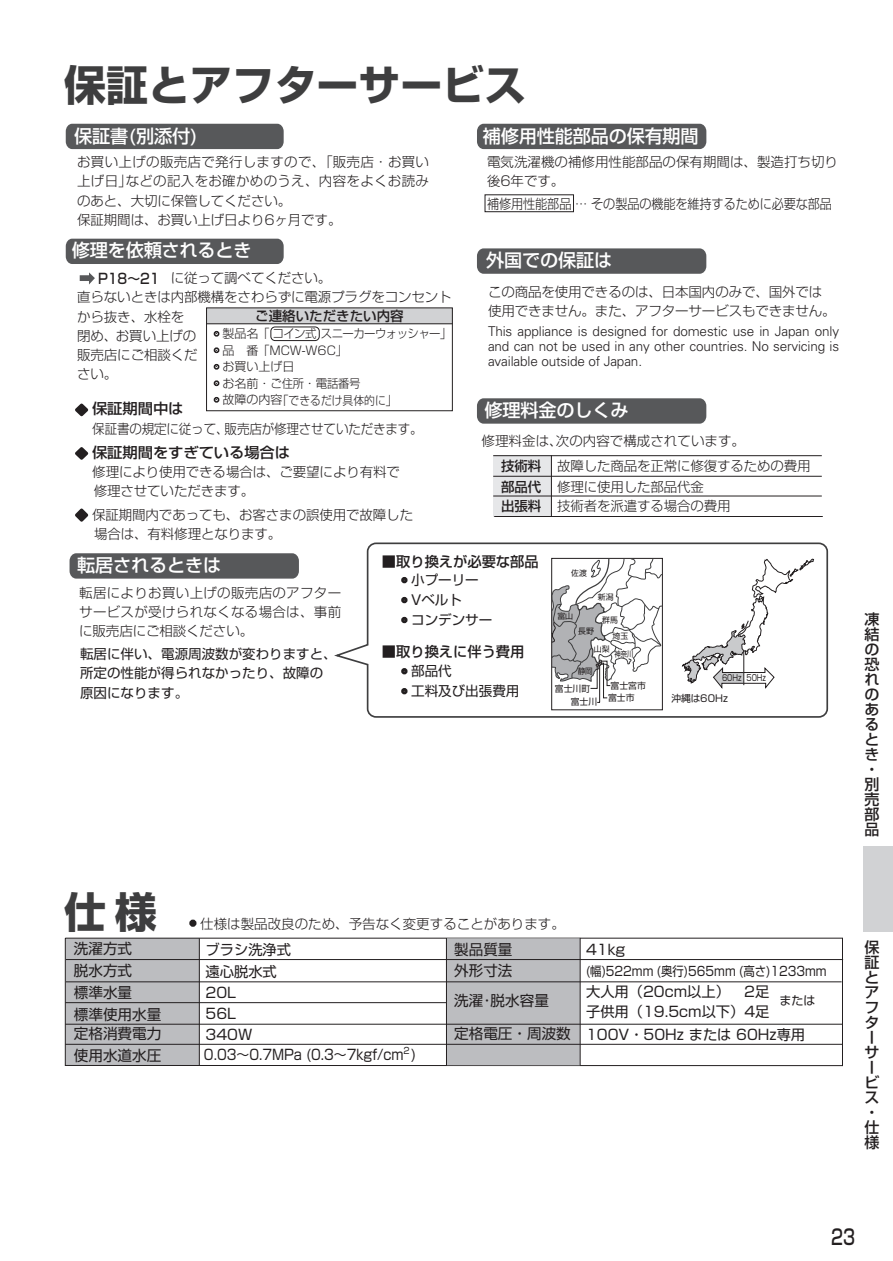
<style>
.page{position:relative;width:893px;height:1261px;background:#fff}
.page>*{position:absolute;margin:0;border:0;box-sizing:border-box;transform-origin:0 0}
.t1{font:700 42px "Shin Go Pro";color:#3e3e3f}
.t2{font:500 21px "Shin Go Pro";color:#231f20;scale:.75 1}
.t3{font:500 18.15px "Shin Go Pro";letter-spacing:-.01em;color:#fff}
.t4{font:500 15px/15px "Shin Go Pro";color:#231f20}
.t5{font:14.55px "Shin Go Pro";color:#231f20}
.t6{font:500 14.55px "Shin Go Pro";letter-spacing:-.01em;color:#231f20;scale:1.05 1}
.t7{font:14.25px/19.8px "Shin Go Pro";color:#231f20}
.t8{font:14.25px "Shin Go Pro";color:#231f20;scale:.9 1}
.t9{font:500 14.25px "Shin Go Pro";color:#231f20}
.t10{font:500 14.25px "Shin Go Pro";color:#231f20;scale:.9 1}
.t11{font:300 13.5px/19.2px "Shin Go Pro";letter-spacing:-.01em;color:#231f20}
.t12{font:300 13.5px/15px "Univers LT";letter-spacing:-.01em;color:#231f20;text-align:justify}
.t13{font:300 13.5px/19.2px "Shin Go Pro";letter-spacing:.02em;color:#231f20}
.t14{font:13.5px/20px "Shin Go Pro";color:#231f20}
.t15{font:300 13.5px "Shin Go Pro";letter-spacing:-.01em;color:#231f20;scale:.9 1}
.t16{font:300 13.5px "Shin Go Pro";letter-spacing:-.01em;color:#231f20;scale:.93 1}
.t17{font:500 13.5px "Shin Go Pro";color:#231f20}
.t18{font:12.9px "Shin Go Pro";color:#231f20;scale:.89 1}
.t19{font:300 12px/16.6px "Shin Go Pro";color:#231f20}
.t20{font:12px "Shin Go Pro";color:#231f20}
.t21{font:9.75px "Shin Go Pro";color:#231f20}
.t22{font:9px "Shin Go Pro";color:#231f20;scale:.9 1}
.t23{font:8.85px/12px "Shin Go Pro";color:#231f20}
.t24{font:8.7px "Shin Go Pro";color:#231f20;scale:.8 1}
.t25{font:7.95px/16.8px "Shin Go Pro";color:#231f20}
.t26{font:7.95px "Shin Go Pro";color:#231f20;scale:.8 1}
.t27{font:7.95px "Shin Go Pro";color:#231f20;scale:.95 1}
.s1{font-weight:700;font-size:10.05px}
.s2{font-weight:700;font-size:10.5px}
.s3{font-weight:500}
.s4{font-weight:700;font-size:14.55px}
</style>
<div class="page">
<div style="left:863px;top:846px;width:29px;height:85px;background:#d1d2d4"></div>
<div style="left:65px;top:938px;width:134px;height:127px;background:#bcbdc0"></div>
<div style="left:65px;top:938px;width:777px;height:128px;border:1px solid #231f20"></div>
<hr style="left:199px;top:938px;width:1px;height:127px;background:#231f20">
<div style="left:446px;top:938px;width:134px;height:127px;background:#bcbdc0"></div>
<hr style="left:580px;top:938px;width:1px;height:127px;background:#231f20">
<hr style="left:65px;top:1044px;width:777px;height:1px;background:#231f20">
<hr style="left:65px;top:1024px;width:777px;height:1px;background:#231f20">
<hr style="left:65px;top:1002px;width:381px;height:1px;background:#231f20">
<hr style="left:66px;top:981px;width:775px;height:1px;background:#231f20">
<hr style="left:446px;top:938px;width:1px;height:127px;background:#231f20">
<hr style="left:66px;top:959px;width:777px;height:1px;background:#231f20">
<div style="left:66px;top:239px;width:218px;height:25px;background:#57585a"></div>
<div style="left:66px;top:124px;width:218px;height:25px;background:#57585a"></div>
<div style="left:70px;top:553px;width:229px;height:25px;background:#57585a;border-radius:7px"></div>
<svg style="left:75px;top:447px;width:14px;height:13px"></svg>
<svg style="left:75px;top:508px;width:14px;height:14px"></svg>
<svg style="left:75px;top:403px;width:14px;height:14px"></svg>
<div style="left:206px;top:308px;width:246px;height:16px;background:#d1d2d4"></div>
<div style="left:206px;top:307px;width:247px;height:104px;border:1px solid #231f20"></div>
<hr style="left:206px;top:323px;width:246px;height:1px;background:#231f20">
<svg style="left:214px;top:331px;width:5px;height:6px"></svg>
<svg style="left:214px;top:347px;width:5px;height:6px"></svg>
<svg style="left:214px;top:364px;width:5px;height:6px"></svg>
<svg style="left:214px;top:380px;width:5px;height:6px"></svg>
<svg style="left:214px;top:397px;width:5px;height:6px"></svg>
<div style="left:477px;top:248px;width:229px;height:26px;background:#57585a;border-radius:7px"></div>
<div style="left:477px;top:124px;width:229px;height:25px;background:#57585a;border-radius:7px"></div>
<div style="left:477px;top:398px;width:229px;height:26px;background:#57585a;border-radius:7px"></div>
<div style="left:492px;top:456px;width:59px;height:61px;background:#e6e7e9"></div>
<hr style="left:493px;top:455px;width:328px;height:1px;background:#231f20">
<hr style="left:551px;top:455px;width:1px;height:61px;background:#231f20">
<hr style="left:493px;top:476px;width:328px;height:1px;background:#231f20">
<hr style="left:493px;top:496px;width:328px;height:1px;background:#231f20">
<hr style="left:494px;top:516px;width:328px;height:1px;background:#231f20">
<div style="left:484px;top:194px;width:90px;height:18px;border:1px solid #231f20"></div>
<div style="left:271px;top:327px;width:48px;height:14px;border:1px solid #231f20;border-radius:4px"></div>
<svg style="left:334px;top:542px;width:494px;height:176px"></svg>
<svg style="left:80px;top:272px;width:15px;height:12px"></svg>
<div style="left:189px;top:919px;width:7px;height:8px;border:3px solid #231f20;border-radius:50%"></div>
<svg style="left:551px;top:557px;width:112px;height:146px"></svg>
<h1 class="t1" style="left:64px;top:51px;width:463px">保証とアフターサービス</h1>
<h3 class="t3" style="left:74px;top:121px;width:125px">保証書(別添付)</h3>
<p class="t13" style="left:77px;top:151px;width:353px">お買い上げの販売店で発行しますので、「販売店・お買い上げ日」などの記入をお確かめのうえ、内容をよくお読みのあと、大切に保管してください。<br>保証期間は、お買い上げ日より6ヶ月です。</p>
<h3 class="t3" style="left:72px;top:236px;width:181px">修理を依頼されるとき</h3>
<p class="t11" style="left:77px;top:267px;width:376px">　　　　　　　に従って調べてください。<br>直らないときは内部機構をさわらずに電源プラグをコンセントから抜き、水栓を<br>閉め、お買い上げの<br>販売店にご相談くだ<br>さい。</p>
<p class="t10" style="left:98px;top:267px;width:70px">P18～21</p>
<p class="t17" style="left:255px;top:305px;width:150px">ご連絡いただきたい内容</p>
<p class="t19" style="left:210px;top:324px;width:243px">・製品名「コイン式スニーカーウォッシャー」・品　番「MCW-W6C」<br>・お買い上げ日<br>・お名前・ご住所・電話番号<br>・故障の内容「できるだけ具体的に」</p>
<p class="t6" style="left:76px;top:397px;width:104px"><span class="s1">◆</span> 保証期間中は</p>
<p class="t16" style="left:92px;top:417px;width:357px">保証書の規定に従って、販売店が修理させていただきます。</p>
<p class="t6" style="left:76px;top:440px;width:205px"><span class="s1">◆</span> 保証期間をすぎている場合は</p>
<p class="t11" style="left:92px;top:461px;width:309px">修理により使用できる場合は、ご要望により有料で修理させていただきます。</p>
<p class="t11" style="left:76px;top:503px;width:338px"><span class="s2">◆</span> 保証期間内であっても、お客さまの誤使用で故障した　 場合は、有料修理となります。</p>
<h3 class="t3" style="left:483px;top:121px;width:217px">補修用性能部品の保有期間</h3>
<p class="t11" style="left:487px;top:151px;width:352px">電気洗濯機の補修用性能部品の保有期間は、製造打ち切り後6年です。</p>
<p class="t15" style="left:487px;top:192px;width:385px">補修用性能部品 … その製品の機能を維持するために必要な部品</p>
<h3 class="t3" style="left:486px;top:245px;width:127px">外国での保証は</h3>
<p class="t11" style="left:488px;top:281px;width:349px">この商品を使用できるのは、日本国内のみで、国外では使用できません。また、アフターサービスもできません。</p>
<p class="t12" style="left:488px;top:323px;width:353px">This appliance is designed for domestic use in Japan only and can not be used in any other countries. No servicing is available outside of Japan.</p>
<h3 class="t3" style="left:484px;top:395px;width:145px">修理料金のしくみ</h3>
<p class="t11" style="left:481px;top:430px;width:265px">修理料金は、次の内容で構成されています。</p>
<p class="t11" style="left:501px;top:454px;width:231px;line-height:20.1px"><span class="s3">技術料<br>部品代</span> 修理に使用した部品代金<br><span class="s3">出張料</span> 技術者を派遣する場合の費用</p>
<p class="t11" style="left:557px;top:455px;width:255px">故障した商品を正常に修復するための費用</p>
<h3 class="t3" style="left:77px;top:550px;width:145px">転居されるときは</h3>
<p class="t11" style="left:79px;top:581px;width:263px;text-align:justify">転居によりお買い上げの販売店のアフターサービスが受けられなくなる場合は、事前に販売店にご相談ください。</p>
<p class="t14" style="left:80px;top:642px;width:258px;line-height:19.5px">転居に伴い、電源周波数が変わりますと、所定の性能が得られなかったり、故障の原因になります。</p>
<p class="t9" style="left:382px;top:550px;width:158px">■取り換えが必要な部品</p>
<p class="t14" style="left:397px;top:568px;width:96px">・小プーリー　・Vベルト　・コンデンサー</p>
<p class="t9" style="left:382px;top:640px;width:144px">■取り換えに伴う費用</p>
<p class="t14" style="left:397px;top:659px;width:123px">・部品代　<br>・工料及び出張費用</p>
<p class="t25" style="left:571px;top:564px;width:17px">佐渡</p>
<p class="t25" style="left:597px;top:588px;width:17px">新潟</p>
<p class="t25" style="left:557px;top:607px;width:17px">富山</p>
<p class="t25" style="left:612px;top:610px;width:17px;text-indent:-11px">群馬<br>埼玉</p>
<p class="t26" style="left:614px;top:647px;width:25px">神奈川</p>
<p class="t27" style="left:577px;top:665px;width:17px">静岡</p>
<p class="t23" style="left:608px;top:679px;width:39px">富士宮市富士市</p>
<p class="t25" style="left:578px;top:621px;width:17px">長野</p>
<p class="t25" style="left:594px;top:639px;width:17px">山梨</p>
<p class="t23" style="left:570px;top:681px;width:28px;line-height:13.2px;text-indent:-16px">富士川町富士川</p>
<p class="t24" style="left:722px;top:671px;width:57px">60Hz 50Hz</p>
<p class="t21" style="left:671px;top:691px;width:58px">沖縄は60Hz</p>
<h1 class="t1" style="left:64px;top:879px;width:94px">仕様</h1>
<p class="t11" style="left:186px;top:912px;width:381px"><span class="s4">・</span>仕様は製品改良のため、予告なく変更することがあります。</p>
<p class="t5" style="left:74px;top:937px;width:60px">洗濯方式</p>
<p class="t7" style="left:206px;top:938px;width:87px">ブラシ洗浄式</p>
<p class="t5" style="left:74px;top:958px;width:60px">脱水方式</p>
<p class="t7" style="left:206px;top:959px;width:73px">遠心脱水式</p>
<p class="t5" style="left:74px;top:981px;width:60px">標準水量</p>
<p class="t7" style="left:206px;top:980px;width:32px">20L</p>
<p class="t5" style="left:74px;top:1002px;width:89px">標準使用水量</p>
<p class="t7" style="left:206px;top:1002px;width:32px">56L</p>
<p class="t5" style="left:74px;top:1021px;width:89px">定格消費電力</p>
<p class="t7" style="left:206px;top:1023px;width:48px">340W</p>
<p class="t5" style="left:74px;top:1043px;width:89px">使用水道水圧</p>
<p class="t22" style="left:403px;top:1043px;width:8px">2</p>
<p class="t8" style="left:204px;top:1043px;width:237px">0.03～0.7MPa (0.3～7kgf/cm )</p>
<p class="t5" style="left:454px;top:937px;width:60px">製品質量</p>
<p class="t5" style="left:454px;top:989px;width:96px">洗濯･脱水容量</p>
<p class="t7" style="left:586px;top:980px;width:185px">大人用（20cm以上） 2足子供用（19.5cm以下）4足</p>
<p class="t7" style="left:586px;top:937px;width:41px">41kg</p>
<p class="t18" style="left:586px;top:960px;width:272px">(幅)522mｍ (奥行)565mｍ (高さ)1233mm</p>
<p class="t5" style="left:454px;top:958px;width:60px">外形寸法</p>
<p class="t20" style="left:779px;top:991px;width:37px">または</p>
<p class="t5" style="left:454px;top:1021px;width:118px">定格電圧・周波数</p>
<p class="t7" style="left:586px;top:1022px;width:220px">100V・50Hz または 60Hz専用</p>
<p class="t4" style="left:864px;top:609px;width:16px">凍結の恐れのあるとき・別売部品</p>
<p class="t4" style="left:864px;top:938px;width:16px">保証とアフターサービス・仕様</p>
<h2 class="t2" style="left:831px;top:1219px;width:33px">23</h2>
</div>
